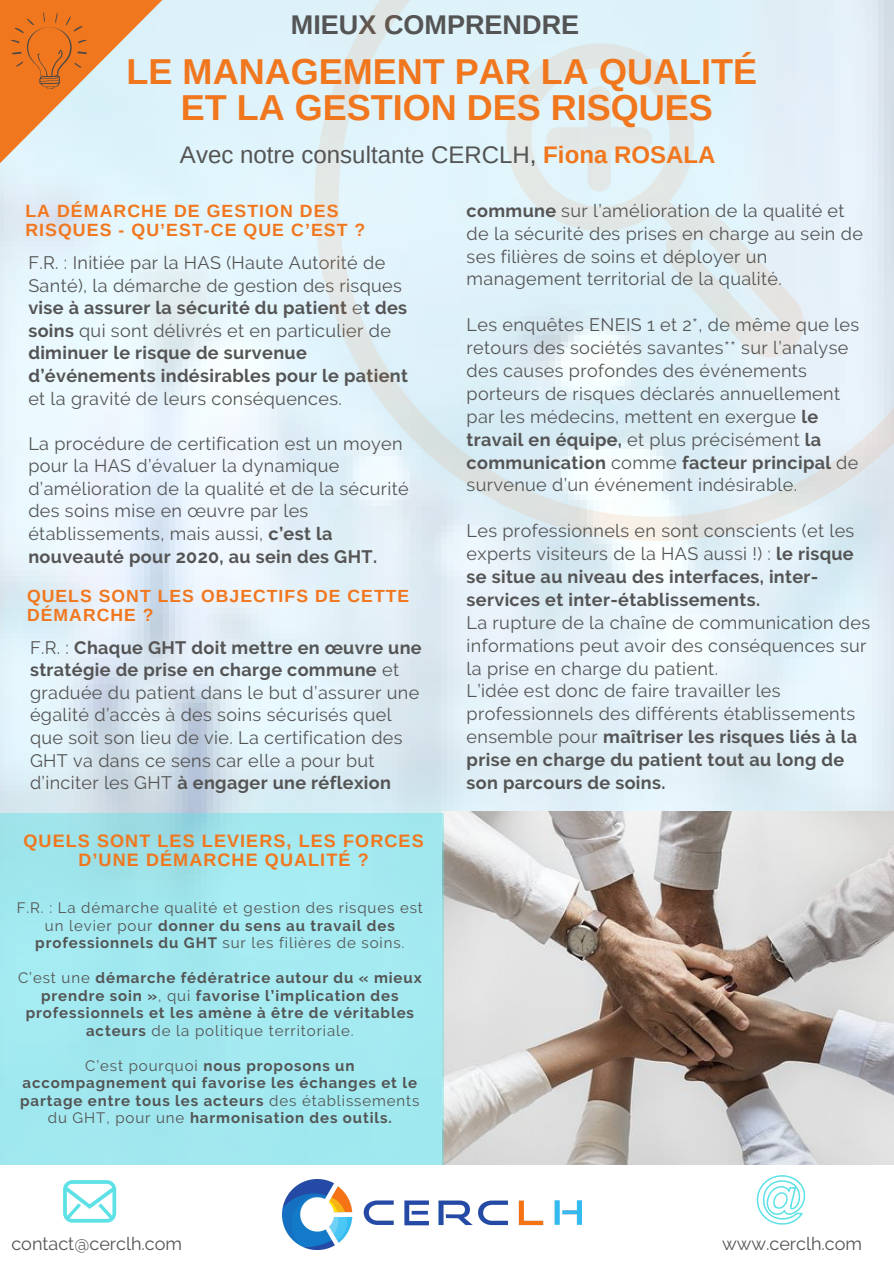
<style>
.page{position:relative;width:894px;height:1264px;background:#fff}
.page>*{position:absolute;margin:0;border:0;box-sizing:border-box;transform-origin:0 0}
.t1{font:700 36px/36px "Arimo";color:#f1771e;text-align:center}
.t2{font:700 27px "Arimo";color:#545454}
.t3{font:24px "Arimo";color:#545454}
.t4{font:18px/23px "Raleway";letter-spacing:.02em;color:#545454}
.t5{font:700 18px/23px "Raleway";letter-spacing:.02em;color:#545454}
.t6{font:700 18px/19.4px "Arimo";letter-spacing:.06em;color:#f1771e;text-align:center}
.t7{font:18px "Raleway";color:#545454}
.t8{font:700 17.7px/19.2px "Arimo";letter-spacing:.06em;color:#f1771e}
.t9{font:700 17.55px/19.2px "Arimo";letter-spacing:.06em;color:#f1771e}
.t10{font:700 15px/17.5px "Raleway";letter-spacing:.06em;color:#545454;text-align:center}
.t11{font:15px/17.5px "Raleway";letter-spacing:.06em;color:#545454;text-align:center}
.s1{color:#484848}
.s2{font-weight:700;color:#f1771e}
.s3{font-weight:700}
.s4{font-weight:400}
</style>
<div class="page">
<svg style="left:314px;top:0;width:579px;height:541px;background:#e1eff5"></svg>
<svg style="left:505px;top:43px;width:299px;height:314px;background:#e0eef4"></svg>
<div style="left:587px;top:86px;width:23px;height:106px;background:#e1e7e6;border-radius:11px"></div>
<div style="left:546px;top:127px;width:105px;height:24px;background:#e2e8e6;border-radius:11px"></div>
<img style="left:442px;top:811px;width:451px;height:354px">
<div style="left:0;top:812px;width:444px;height:352px;background:#a2e8ef"></div>
<img style="left:283px;top:1179px;width:298px;height:70px">
<svg style="left:63px;top:1180px;width:53px;height:42px"></svg>
<svg style="left:756px;top:1175px;width:49px;height:49px"></svg>
<svg style="left:0;top:0;width:186px;height:170px;background:#e2be9e"></svg>
<h2 class="t2" style="left:291px;top:10px;width:290px">MIEUX COMPRENDRE</h2>
<h1 class="t1" style="left:127px;top:53px;width:631px">LE MANAGEMENT PAR LA QUALITÉ<br>ET LA GESTION DES RISQUES</h1>
<h3 class="t3" style="left:180px;top:142px;width:537px">Avec notre consultante CERCLH<span class="s1">,</span> <span class="s2">Fiona ROSALA</span></h3>
<p class="t8" style="left:25px;top:201px;width:341px">LA DÉMARCHE DE GESTION DES<br>RISQUES - QU’EST-CE QUE C’EST ?</p>
<p class="t4" style="left:28px;top:251px;width:381px;line-height:22.5px">F.R. : Initiée par la HAS (Haute Autorité de Santé), la démarche de gestion des risques <span class="s3">vise à assurer la sécurité du patient</span> e<span class="s3">t des soins</span> qui sont délivrés et en particulier de <span class="s3">diminuer le risque de survenue d’événements indésirables pour le patient</span></p>
<p class="t4" style="left:28px;top:387px;width:315px">et la gravité de leurs conséquences.</p>
<p class="t4" style="left:28px;top:432px;width:382px;line-height:22.5px">La procédure de certification est un moyen pour la HAS d’évaluer la dynamique d’amélioration de la qualité et de la sécurité des soins mise en œuvre par les établissements, mais aussi, <span class="s3">c’est la nouveauté pour 2020, au sein des GHT.</span></p>
<p class="t9" style="left:27px;top:586px;width:383px">QUELS SONT LES OBJECTIFS DE CETTE<br>DÉMARCHE ?</p>
<p class="t4" style="left:30px;top:636px;width:393px;line-height:22.5px">F.R. : <span class="s3">Chaque GHT doit mettre en œuvre une stratégie de prise en charge commune</span> et graduée du patient dans le but d’assurer une égalité d’accès à des soins sécurisés quel que soit son lieu de vie. La certification des GHT va dans ce sens car elle a pour but d’inciter les GHT <span class="s3">à engager une réflexion</span></p>
<p class="t6" style="left:23px;top:830px;width:401px">QUELS SONT LES LEVIERS, LES FORCES<br>D’UNE DÉMARCHE QUALITÉ ?</p>
<p class="t11" style="left:17px;top:899px;width:407px">F.R. : La démarche qualité et gestion des risques est un levier pour <span class="s3">donner du sens au travail des professionnels du GHT</span> sur les filières de soins.</p>
<p class="t10" style="left:18px;top:969px;width:405px"><span class="s4">C’est une</span> démarche fédératrice autour du « mieux prendre soin »<span class="s4">, qui</span> favorise l’implication des professionnels et les amène à être de véritables acteurs <span class="s4">de la politique territoriale.</span></p>
<p class="t10" style="left:20px;top:1056px;width:401px"><span class="s4">C’est pourquoi</span> nous proposons un accompagnement qui favorise les échanges et le partage entre tous les acteurs <span class="s4">des établissements du GHT, pour une</span> harmonisation des outils.</p>
<p class="t4" style="left:466px;top:199px;width:397px"><span class="s3">commune</span> sur l’amélioration de la qualité et de la sécurité des prises en charge au sein de ses filières de soins et déployer un management territorial de la qualité.</p>
<p class="t4" style="left:466px;top:313px;width:394px">Les enquêtes ENEIS 1 et 2*, de même que les retours des sociétés savantes** sur l’analyse des causes profondes des événements porteurs de risques déclarés annuellement par les médecins, mettent en exergue <span class="s3">le travail en équipe,</span> et plus précisément <span class="s3">la communication</span> comme <span class="s3">facteur principal</span> de survenue d’un événement indésirable.</p>
<p class="t5" style="left:466px;top:519px;width:389px"><span class="s4">Les professionnels en sont conscients (et les experts visiteurs de la HAS aussi !) :</span> le risque se situe au niveau des interfaces, inter&shy;services et inter-établissements.</p>
<p class="t4" style="left:466px;top:611px;width:405px">La rupture de la chaîne de communication des informations peut avoir des conséquences sur la prise en charge du patient.<br>L’idée est donc de faire travailler les professionnels des différents établissements ensemble pour <span class="s3">maîtriser les risques liés à la prise en charge du patient tout au long de son parcours de soins.</span></p>
<p class="t7" style="left:11px;top:1233px;width:172px">contact@cerclh.com</p>
<p class="t7" style="left:721px;top:1233px;width:141px">www.cerclh.com</p>
</div>
